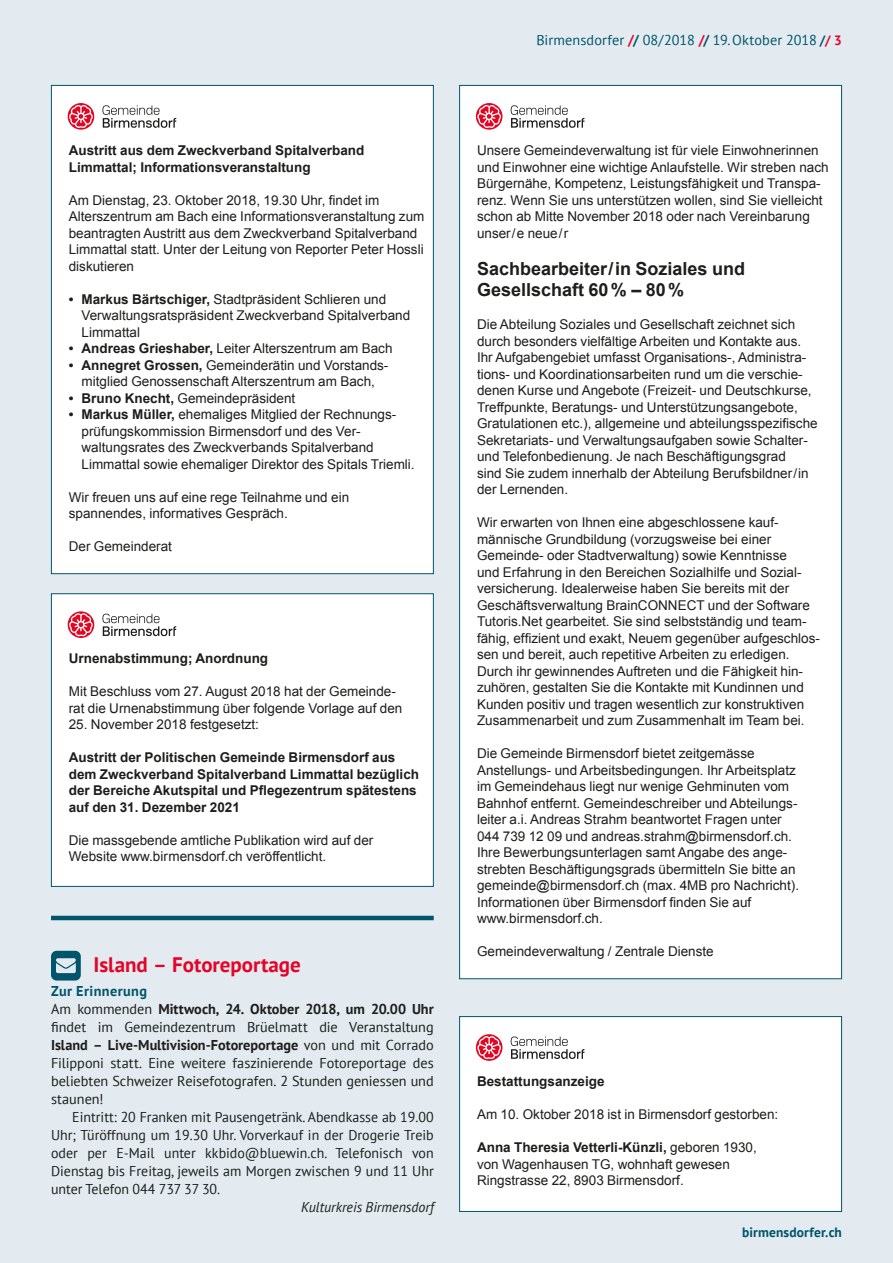
<style>
.page{position:relative;width:893px;height:1263px;background:#e3ebf0}
.page>*{position:absolute;margin:0;border:0;box-sizing:border-box;transform-origin:0 0}
.t1{font:700 21px "PT Sans";letter-spacing:-.005em;color:#e40429}
.t2{font:700 18px/21px "Arial";color:#1d1d1b}
.t3{font:14.25px/18px "PT Sans";color:#1d1d1b}
.t4{font:14.25px "PT Sans";letter-spacing:.005em;color:#00556b}
.t5{font:italic 14.25px "PT Sans";color:#1d1d1b}
.t6{font:13.5px/16.5px "Arial";color:#1d1d1b}
.t7{font:700 13.5px/16.5px "Arial";color:#1d1d1b}
.t8{font:700 13.5px "PT Sans";letter-spacing:.01em;color:#00556b}
.s1{font-weight:700}
.s2{font-weight:700;color:#00556b}
.s3{font-weight:700;color:#e40429}
.s4{font-weight:700;font-size:13.5px}
.s5{font-weight:700;font-size:13.5px;color:#e40429}
</style>
<div class="page">
<hr style="left:51px;top:916px;width:383px;height:4px;background:#00556b">
<div style="left:460px;top:1016px;width:382px;height:195px;background:#fff"></div>
<div style="left:459px;top:1016px;width:383px;height:196px;border:1px solid #00556b"></div>
<svg style="left:476px;top:1034px;width:26px;height:27px"></svg>
<svg style="left:511px;top:1036px;width:73px;height:23px"></svg>
<svg style="left:477px;top:1036px;width:24px;height:23px"></svg>
<div style="left:51px;top:85px;width:382px;height:489px;background:#fff"></div>
<svg style="left:68px;top:103px;width:26px;height:27px"></svg>
<svg style="left:102px;top:105px;width:74px;height:23px"></svg>
<svg style="left:69px;top:105px;width:24px;height:23px"></svg>
<div style="left:51px;top:594px;width:382px;height:292px;background:#fff"></div>
<div style="left:51px;top:593px;width:383px;height:294px;border:1px solid #00556b"></div>
<svg style="left:68px;top:612px;width:26px;height:26px"></svg>
<svg style="left:102px;top:614px;width:74px;height:22px"></svg>
<svg style="left:69px;top:613px;width:24px;height:23px"></svg>
<div style="left:460px;top:85px;width:382px;height:894px;background:#fff"></div>
<svg style="left:476px;top:103px;width:26px;height:27px"></svg>
<svg style="left:511px;top:105px;width:73px;height:23px"></svg>
<svg style="left:477px;top:105px;width:24px;height:23px"></svg>
<svg style="left:51px;top:951px;width:30px;height:29px"></svg>
<p class="t7" style="left:69px;top:143px;width:297px">Austritt aus dem Zweckverband Spitalverband<br>Limmattal; Informationsveranstaltung</p>
<p class="t6" style="left:69px;top:192px;width:357px">Am Dienstag, 23. Oktober 2018, 19.30 Uhr, findet im Alterszentrum am Bach eine Informationsveranstaltung zum beantragten Austritt aus dem Zweckverband Spital verband Limmattal statt. Unter der Leitung von Reporter Peter Hossli diskutieren</p>
<p class="t6" style="left:82px;top:291px;width:330px;text-indent:-13px"><span class="s1">• Markus Bärtschiger,</span> Stadtpräsident Schlieren und<br>Verwaltungsratspräsident Zweckverband Spitalverband<br>Limmattal</p>
<p class="t6" style="left:69px;top:340px;width:325px"><span class="s1">• Andreas Grieshaber,</span> Leiter Alterszentrum am Bach</p>
<p class="t6" style="left:69px;top:357px;width:321px;text-align:center"><span class="s1">• Annegret Grossen,</span> Gemeinderätin und Vorstands&shy;mitglied Genossenschaft Alterszentrum am Bach,</p>
<p class="t6" style="left:69px;top:390px;width:228px"><span class="s1">• Bruno Knecht,</span> Gemeindepräsident</p>
<p class="t6" style="left:82px;top:406px;width:335px;text-indent:-13px"><span class="s1">• Markus Müller,</span> ehemaliges Mitglied der Rechnungs&shy;prüfungskommission Birmensdorf und des Ver&shy;waltungsrates des Zweckverbands Spitalverband Limmattal sowie ehemaliger Direktor des Spitals Triemli.</p>
<p class="t6" style="left:69px;top:489px;width:282px">Wir freuen uns auf eine rege Teilnahme und ein spannendes, informatives Gespräch.</p>
<p class="t6" style="left:69px;top:538px;width:105px">Der Gemeinderat</p>
<p class="t7" style="left:69px;top:651px;width:201px">Urnenabstimmung; Anordnung</p>
<p class="t6" style="left:69px;top:684px;width:335px">Mit Beschluss vom 27. August 2018 hat der Gemeinde&shy;rat die Urnenabstimmung über folgende Vorlage auf den</p>
<p class="t6" style="left:69px;top:717px;width:192px">25. November 2018 festgesetzt:</p>
<p class="t7" style="left:69px;top:750px;width:352px">Austritt der Politischen Gemeinde Birmensdorf aus dem Zweckverband Spitalverband Limmattal bezüglich der Bereiche Akutspital und Pflegezentrum spätestens auf den 31. Dezember 2021</p>
<p class="t6" style="left:69px;top:832px;width:306px">Die massgebende amtliche Publikation wird auf der<br>Website www.birmensdorf.ch veröffentlicht.</p>
<h1 class="t1" style="left:94px;top:951px;width:209px">Island – Fotoreportage</h1>
<p class="t3" style="left:51px;top:981px;width:384px"><span class="s2">Zur Erinnerung<br></span>Am kommenden <span class="s1">Mittwoch, 24. Oktober 2018, um 20.00 Uhr </span>findet im Gemeindezentrum Brüelmatt die Veranstaltung <span class="s1">Island – Live-Multivision-Fotoreportage</span> von und mit Corrado Filipponi statt. Eine weitere faszinierende Fotoreportage des beliebten Schweizer Reisefotografen. 2 Stunden geniessen und staunen!</p>
<p class="t3" style="left:51px;top:1107px;width:384px;text-align:justify;text-indent:21px">Eintritt: 20 Franken mit Pausengetränk. Abendkasse ab 19.00<br>Uhr; Türöffnung um 19.30 Uhr. Vorverkauf in der Drogerie Treib oder per E-Mail unter kkbido@bluewin.ch. Telefonisch von Dienstag bis Freitag, jeweils am Morgen zwischen 9 und 11 Uhr unter Telefon 044 737 37 30.</p>
<p class="t5" style="left:301px;top:1197px;width:134px">Kulturkreis Birmensdorf</p>
<p class="t4" style="left:536px;top:31px;width:307px">Birmensdorfer <span class="s3">/</span><span class="s1">/</span> 08/2018 <span class="s3">/</span><span class="s1">/</span> 19.Oktober 2018 <span class="s4">/</span><span class="s5">/ 3</span></p>
<p class="t6" style="left:477px;top:142px;width:353px">Unsere Gemeindeverwaltung ist für viele Einwohnerinnen und Einwohner eine wichtige Anlaufstelle. Wir streben nach Bürgernähe, Kompetenz, Leistungsfähigkeit und Transpa&shy;renz. Wenn Sie uns unterstützen wollen, sind Sie vielleicht schon ab Mitte November 2018 oder nach Vereinbarung unser / e neue / r</p>
<h2 class="t2" style="left:477px;top:259px;width:270px">Sachbearbeiter / in Soziales und<br>Gesellschaft 60% – 80 %</h2>
<p class="t6" style="left:477px;top:316px;width:342px">Die Abteilung Soziales und Gesellschaft zeichnet sich durch besonders vielfältige Arbeiten und Kontakte aus.<br>Ihr Aufgabengebiet umfasst Organisations-, Administra&shy;tions- und Koordinationsarbeiten rund um die verschie&shy;denen Kurse und Angebote (Freizeit- und Deutschkurse, Treffpunkte, Beratungs- und Unterstützungsangebote, Gratulationen etc.), allgemeine und abteilungsspezifische Sekretariats- und Verwaltungsaufgaben sowie Schalter&shy;und Telefonbedienung. Je nach Beschäftigungsgrad<br>sind Sie zudem innerhalb der Abteilung Berufsbildner / in der Lernenden.</p>
<p class="t6" style="left:477px;top:514px;width:344px">Wir erwarten von Ihnen eine abgeschlossene kauf&shy;männische Grundbildung (vorzugsweise bei einer Gemeinde- oder Stadtverwaltung) sowie Kenntnisse<br>und Erfahrung in den Bereichen Sozialhilfe und Sozial&shy;versicherung. Idealerweise haben Sie bereits mit der Geschäftsverwaltung BrainCONNECT und der Software Tutoris.Net gearbeitet. Sie sind selbstständig und team&shy;fähig, effizient und exakt, Neuem gegenüber aufgeschlos&shy;sen und bereit, auch repetitive Arbeiten zu erledigen.<br>Durch ihr gewinnendes Auftreten und die Fähigkeit hin&shy;zuhören, gestalten Sie die Kontakte mit Kundinnen und Kunden positiv und tragen wesentlich zur konstruktiven Zusammenarbeit und zum Zusammenhalt im Team bei.</p>
<p class="t6" style="left:477px;top:745px;width:324px">Die Gemeinde Birmensdorf bietet zeitgemässe Anstellungs- und Arbeitsbedingungen. Ihr Arbeitsplatz im Gemeindehaus liegt nur wenige Gehminuten vom Bahnhof entfernt. Gemeindeschreiber und Abteilungs&shy;leiter a.i. Andreas Strahm beantwortet Fragen unter 044 739 12 09 und andreas.strahm@birmensdorf.ch.<br>Ihre Bewerbungsunterlagen samt Angabe des an ge - strebten Beschäftigungsgrads übermitteln Sie bitte an gemeinde@birmensdorf.ch (max. 4MB pro Nachricht).<br>Informationen über Birmensdorf finden Sie auf www.birmensdorf.ch.</p>
<p class="t6" style="left:477px;top:943px;width:238px">Gemeindeverwaltung / Zentrale Dienste</p>
<p class="t7" style="left:477px;top:1074px;width:129px">Bestattungsanzeige</p>
<p class="t6" style="left:477px;top:1106px;width:303px">Am 10. Oktober 2018 ist in Birmensdorf gestorben:</p>
<p class="t6" style="left:477px;top:1139px;width:281px"><span class="s1">Anna Theresia Vetterli-Künzli,</span> geboren 1930, von Wagenhausen TG, wohnhaft gewesen<br>Ringstrasse 22, 8903 Birmensdorf.</p>
<p class="t8" style="left:742px;top:1224px;width:101px">birmensdorfer.ch</p>
</div>
